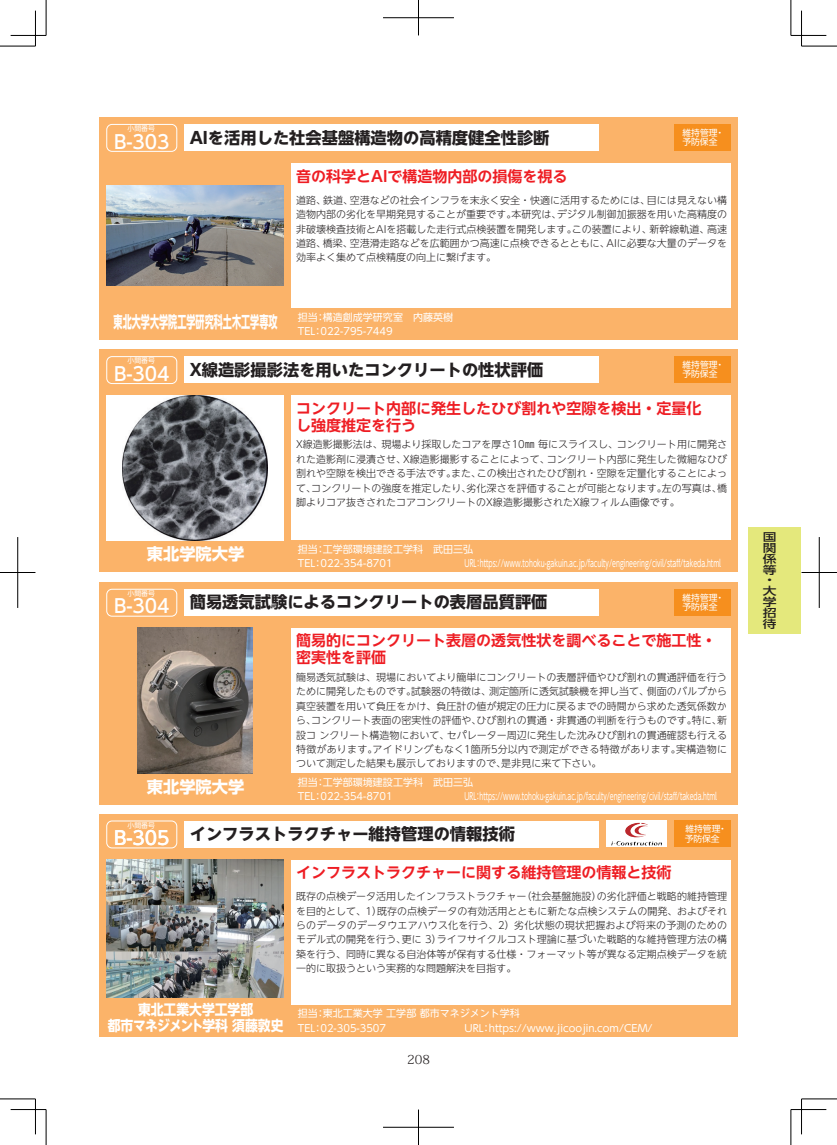
<style>
.page{position:relative;width:837px;height:1145px;background:#fff}
.page>*{position:absolute;margin:0;border:0;box-sizing:border-box;transform-origin:0 0}
.t1{font:700 16.25px "UD Shin Go NT Pro";color:#231f20}
.t2{font:700 16.25px "UD Shin Go NT Pro";color:#fff;scale:.56 1}
.t3{font:700 16.25px "UD Shin Go NT Pro";color:#fff}
.t4{font:700 15px/16.9px "UD Shin Go NT Pro De";color:#ee1d23}
.t5{font:700 14.38px "UD Shin Go NT Pro";letter-spacing:-.04em;color:#fff;scale:.89 1}
.t6{font:700 14.38px "UD Shin Go NT Pro";color:#fff;scale:.89 1}
.t7{font:300 12.5px "Koz Min Pro";color:#231f20}
.t8{font:500 11px/10.9px "UD Shin Go Pro";color:#231f20;scale:1.25 1}
.t9{font:300 10px/14.4px "UD Shin Go NT Pro";color:#231f20;text-align:justify}
.t10{font:10px "UD Shin Go NT Pro";color:#fff}
.t11{font:10px "UD Shin Go NT Pro";color:#fff;scale:.62 1}
.t12{font:10px "UD Shin Go NT Pro";color:#fff;scale:.63 1}
.t13{font:8.75px/9.4px "UD Shin Go NT Pro";color:#fff}
.t14{font:6.88px "UD Shin Go NT Pro";color:#fff}
.s1{font-weight:500;font-size:18.75px;color:#fff}
</style>
<div class="page">
<div style="left:99px;top:813px;width:638px;height:223px;background:#fbb369"></div>
<div style="left:106px;top:820px;width:71px;height:28px;border:1px solid #fff;border-radius:5px"></div>
<div style="left:673px;top:820px;width:57px;height:27px;background:#f68f1e"></div>
<div style="left:291px;top:859px;width:439px;height:145px;background:#fff"></div>
<div style="left:184px;top:820px;width:415px;height:27px;background:#fff"></div>
<div style="left:606px;top:820px;width:60px;height:27px;background:#fff"></div>
<img style="left:616px;top:822px;width:31px;height:23px">
<img style="left:106px;top:859px;width:177px;height:138px">
<div style="left:99px;top:582px;width:638px;height:223px;background:#fbb369"></div>
<div style="left:106px;top:589px;width:71px;height:27px;border:1px solid #fff;border-radius:5px"></div>
<div style="left:673px;top:589px;width:57px;height:26px;background:#f68f1e"></div>
<div style="left:291px;top:628px;width:439px;height:145px;background:#fff"></div>
<div style="left:184px;top:589px;width:415px;height:26px;background:#fff"></div>
<img style="left:138px;top:628px;width:114px;height:145px">
<div style="left:99px;top:349px;width:638px;height:223px;background:#fbb369"></div>
<div style="left:106px;top:356px;width:71px;height:28px;border:1px solid #fff;border-radius:5px"></div>
<div style="left:673px;top:356px;width:57px;height:27px;background:#f68f1e"></div>
<div style="left:291px;top:395px;width:439px;height:145px;background:#fff"></div>
<div style="left:184px;top:356px;width:415px;height:27px;background:#fff"></div>
<div style="left:106px;top:395px;width:177px;height:145px;background:#fff"></div>
<img style="left:122px;top:395px;width:146px;height:145px">
<div style="left:99px;top:117px;width:638px;height:223px;background:#fbb369"></div>
<div style="left:106px;top:124px;width:71px;height:28px;border:1px solid #fff;border-radius:5px"></div>
<div style="left:673px;top:124px;width:57px;height:27px;background:#f68f1e"></div>
<div style="left:291px;top:163px;width:439px;height:145px;background:#fff"></div>
<div style="left:184px;top:124px;width:415px;height:27px;background:#fff"></div>
<img style="left:106px;top:186px;width:177px;height:99px">
<div style="left:748px;top:527px;width:52px;height:106px;background:#e4e87c"></div>
<hr style="left:0;top:46px;width:35px;height:1px;background:#000">
<hr style="left:801px;top:46px;width:35px;height:1px;background:#000">
<hr style="left:0;top:1098px;width:35px;height:1px;background:#000">
<hr style="left:801px;top:1098px;width:35px;height:1px;background:#000">
<hr style="left:46px;top:0;width:1px;height:35px;background:#000">
<hr style="left:46px;top:1109px;width:1px;height:35px;background:#000">
<hr style="left:790px;top:0;width:1px;height:35px;background:#000">
<hr style="left:790px;top:1109px;width:1px;height:35px;background:#000">
<hr style="left:11px;top:35px;width:35px;height:1px;background:#000">
<hr style="left:790px;top:35px;width:36px;height:1px;background:#000">
<hr style="left:11px;top:1109px;width:35px;height:1px;background:#000">
<hr style="left:790px;top:1109px;width:36px;height:1px;background:#000">
<hr style="left:35px;top:11px;width:1px;height:35px;background:#000">
<hr style="left:35px;top:1098px;width:1px;height:36px;background:#000">
<hr style="left:801px;top:11px;width:1px;height:35px;background:#000">
<hr style="left:801px;top:1098px;width:1px;height:36px;background:#000">
<hr style="left:383px;top:18px;width:71px;height:1px;background:#000">
<hr style="left:418px;top:0;width:1px;height:35px;background:#000">
<hr style="left:383px;top:1127px;width:71px;height:1px;background:#000">
<hr style="left:418px;top:1109px;width:1px;height:35px;background:#000">
<hr style="left:0;top:572px;width:35px;height:1px;background:#000">
<hr style="left:18px;top:537px;width:1px;height:71px;background:#000">
<hr style="left:801px;top:572px;width:35px;height:1px;background:#000">
<hr style="left:818px;top:537px;width:1px;height:71px;background:#000">
<p class="t14" style="left:127px;top:123px;width:29px">小間番号</p>
<p class="t13" style="left:682px;top:127px;width:43px">維持管理・予防保全</p>
<h1 class="t1" style="left:114px;top:124px;width:437px"><span class="s1">B-303</span> AIを活用した社会基盤構造物の高精度健全性診断</h1>
<h2 class="t4" style="left:296px;top:167px;width:273px">音の科学とAIで構造物内部の損傷を視る</h2>
<p class="t9" style="left:296px;top:192px;width:432px">道路、鉄道、空港などの社会インフラを末永く安全・快適に活用するためには、目には見えない構造物内部の劣化を早期発見することが重要です。本研究は、デジタル制御加振器を用いた高精度の非破壊検査技術とAIを搭載した走行式点検装置を開発します。この装置により、新幹線軌道、高速道路、橋梁、空港滑走路などを広範囲かつ高速に点検できるとともに、AIに必要な大量のデータを効率よく集めて点検精度の向上に繋げます。</p>
<h1 class="t2" style="left:114px;top:308px;width:294px">東北大学大学院工学研究科土木工学専攻</h1>
<p class="t10" style="left:298px;top:309px;width:156px">担当：構造創成学研究室　内藤英樹</p>
<p class="t10" style="left:298px;top:323px;width:96px">TEL：022-795-7449</p>
<p class="t14" style="left:127px;top:355px;width:29px">小間番号</p>
<p class="t13" style="left:682px;top:360px;width:43px">維持管理・予防保全</p>
<h1 class="t1" style="left:114px;top:356px;width:430px"><span class="s1">B-304</span> X線造影撮影法を用いたコンクリートの性状評価</h1>
<h2 class="t4" style="left:296px;top:399px;width:406px">コンクリート内部に発生したひび割れや空隙を検出・定量化し強度推定を行う</h2>
<p class="t9" style="left:296px;top:437px;width:432px">X線造影撮影法は、現場より採取したコアを厚さ10㎜ 毎にスライスし、コンクリート用に開発された造影剤に浸漬させ、X線造影撮影することによって、コンクリート内部に発生した微細なひび割れや空隙を検出できる手法です。また、この検出されたひび割れ・空隙を定量化することによって、コンクリートの強度を推定したり、劣化深さを評価することが可能となります。左の写真は、橋脚よりコア抜きされたコアコンクリートのX線造影撮影されたX線フィルム画像です。</p>
<h1 class="t3" style="left:147px;top:541px;width:99px">東北学院大学</h1>
<p class="t10" style="left:298px;top:541px;width:176px">担当：工学部環境建設工学科　武田三弘</p>
<p class="t10" style="left:298px;top:555px;width:96px">TEL：022-354-8701</p>
<p class="t12" style="left:464px;top:555px;width:408px">URL：https://www.tohoku-gakuin.ac.jp/faculty/engineering/civil/staff/takeda.html</p>
<p class="t14" style="left:127px;top:588px;width:29px">小間番号</p>
<p class="t13" style="left:682px;top:592px;width:43px">維持管理・予防保全</p>
<h1 class="t1" style="left:114px;top:589px;width:435px"><span class="s1">B-304</span> 簡易透気試験によるコンクリートの表層品質評価</h1>
<h2 class="t4" style="left:296px;top:632px;width:421px">簡易的にコンクリート表層の透気性状を調べることで施工性・密実性を評価</h2>
<p class="t9" style="left:296px;top:669px;width:432px">簡易透気試験は、現場においてより簡単にコンクリートの表層評価やひび割れの貫通評価を行うために開発したものです。試験器の特徴は、測定箇所に透気試験機を押し当て、側面のバルブから真空装置を用いて負圧をかけ、負圧計の値が規定の圧力に戻るまでの時間から求めた透気係数から、コンクリート表面の密実性の評価や、ひび割れの貫通・非貫通の判断を行うものです。特に、新設コ ンクリート構造物において、セパレーター周辺に発生した沈みひび割れの貫通確認も行える特徴があります。アイドリングもなく1箇所5分以内で測定ができる特徴があります。実構造物について測定した結果も展示しておりますので、是非見に来て下さい。</p>
<h1 class="t3" style="left:147px;top:773px;width:99px">東北学院大学</h1>
<p class="t10" style="left:298px;top:773px;width:176px">担当：工学部環境建設工学科　武田三弘</p>
<p class="t10" style="left:298px;top:788px;width:96px">TEL：022-354-8701</p>
<p class="t11" style="left:464px;top:788px;width:408px">URL：https://www.tohoku-gakuin.ac.jp/faculty/engineering/civil/staff/takeda.html</p>
<p class="t14" style="left:127px;top:819px;width:29px">小間番号</p>
<p class="t13" style="left:684px;top:824px;width:44px">維持管理・予防保全</p>
<h1 class="t1" style="left:114px;top:820px;width:402px"><span class="s1">B-305</span> インフラストラクチャー維持管理の情報技術</h1>
<h2 class="t4" style="left:296px;top:863px;width:376px">インフラストラクチャーに関する維持管理の情報と技術</h2>
<p class="t9" style="left:296px;top:889px;width:432px">既存の点検データ活用したインフラストラクチャー（社会基盤施設）の劣化評価と戦略的維持管理を目的として、1）既存の点検データの有効活用とともに新たな点検システムの開発、およびそれらのデータのデータウエアハウス化を行う、2）劣化状態の現状把握および将来の予測のためのモデル式の開発を行う、更に 3）ライフサイクルコスト理論に基づいた戦略的な維持管理方法の構築を行う、同時に異なる自治体等が保有する仕様・フォーマット等が異なる定期点検データを統一的に取扱うという実務的な問題解決を目指す。</p>
<h3 class="t6" style="left:138px;top:998px;width:131px">東北工業大学工学部</h3>
<p class="t10" style="left:298px;top:1005px;width:223px">担当：東北工業大学 工学部 都市マネジメント学科</p>
<h3 class="t5" style="left:108px;top:1013px;width:199px">都市マネジメント学科 須藤敦史</h3>
<p class="t10" style="left:298px;top:1019px;width:90px">TEL：02-305-3507</p>
<p class="t10" style="left:464px;top:1019px;width:189px">URL：https://www.jicoojin.com/CEM/</p>
<p class="t7" style="left:407px;top:1050px;width:24px">208</p>
<p class="t8" style="left:762px;top:531px;width:12px">国関係等・大学招待</p>
</div>
